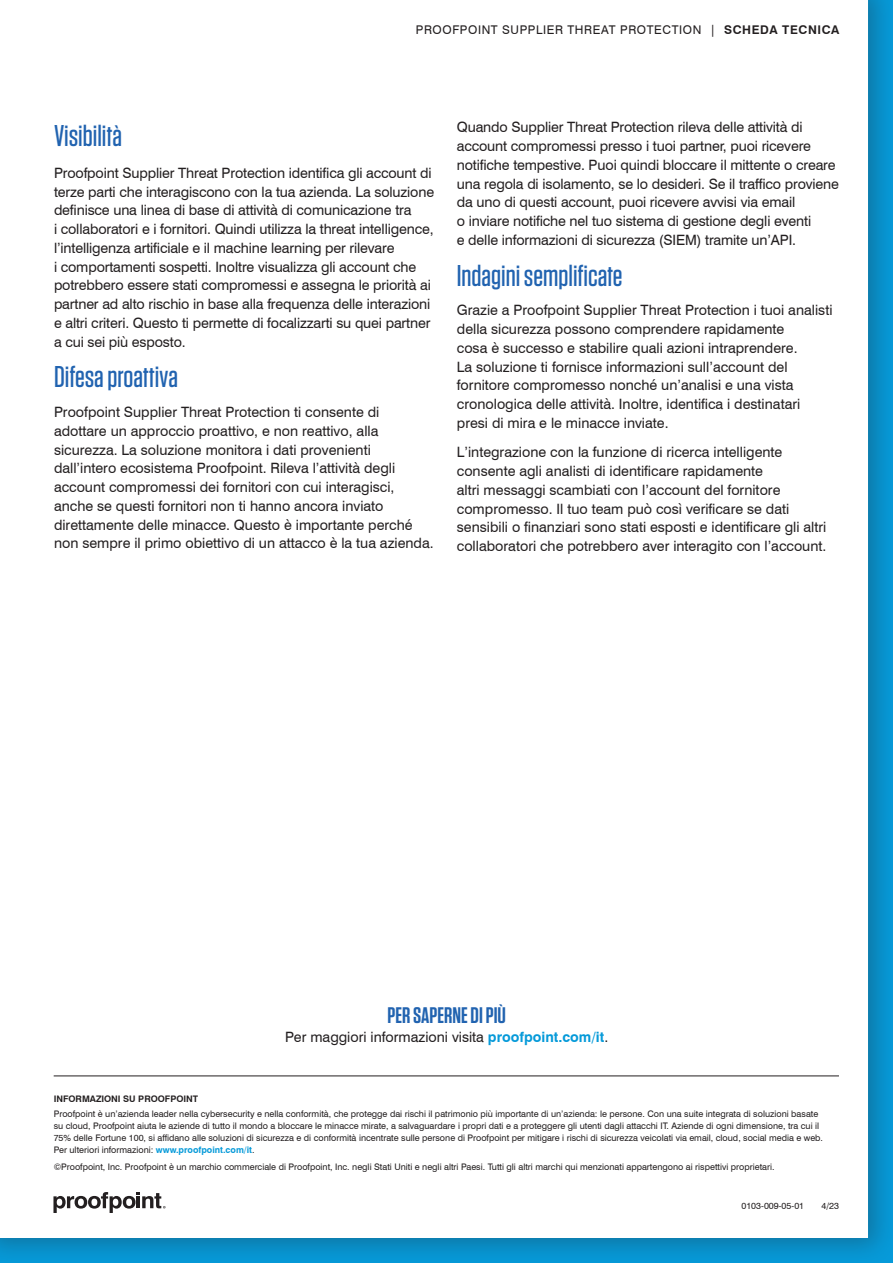
<style>
.page{position:relative;width:893px;height:1263px;background:#fff}
.page>*{position:absolute;margin:0;border:0;box-sizing:border-box;transform-origin:0 0}
.t1{font:500 30px "Tungsten";color:#2163b0}
.t2{font:600 22.5px "Tungsten";color:#2163b0}
.t3{font:14.25px/18.8px "Swiss 721 BT";color:#231f20}
.t4{font:12px "Swiss 721 BT";letter-spacing:.05em;color:#231f20}
.t5{font:9px/12px "Swiss 721 BT";color:#231f20}
.t6{font:700 9px "Swiss 721 BT";color:#231f20}
.s1{font-weight:700}
.s2{font-weight:700;color:#069ad9}
</style>
<div class="page">
<div style="left:0;top:0;width:893px;height:1263px;background:#231f20;opacity:.3"></div>
<div style="left:0;top:0;width:868px;height:1237px;background:#fff"></div>
<svg style="left:53px;top:1192px;width:113px;height:21px"></svg>
<hr style="left:54px;top:1076px;width:785px;height:1px;background:#231f20">
<p class="t4" style="left:416px;top:22px;width:425px">PROOFPOINT SUPPLIER THREAT PROTECTION | <span class="s1">SCHEDA TECNICA</span></p>
<h1 class="t1" style="left:54px;top:120px;width:69px">Visibilità</h1>
<p class="t3" style="left:54px;top:163px;width:382px">Proofpoint Supplier Threat Protection identifica gli account di terze parti che interagiscono con la tua azienda. La soluzione definisce una linea di base di attività di comunicazione tra<br>i collaboratori e i fornitori. Quindi utilizza la threat intelligence, l’intelligenza artificiale e il machine learning per rilevare<br>i comportamenti sospetti. Inoltre visualizza gli account che potrebbero essere stati compromessi e assegna le priorità ai partner ad alto rischio in base alla frequenza delle interazioni e altri criteri. Questo ti permette di focalizzarti su quei partner a cui sei più esposto.</p>
<h1 class="t1" style="left:54px;top:361px;width:126px">Difesa proattiva</h1>
<p class="t3" style="left:54px;top:402px;width:381px">Proofpoint Supplier Threat Protection ti consente di adottare un approccio proattivo, e non reattivo, alla sicurezza. La soluzione monitora i dati provenienti dall’intero ecosistema Proofpoint. Rileva l’attività degli account compromessi dei fornitori con cui interagisci, anche se questi fornitori non ti hanno ancora inviato direttamente delle minacce. Questo è importante perché non sempre il primo obiettivo di un attacco è la tua azienda.</p>
<p class="t3" style="left:457px;top:118px;width:384px">Quando Supplier Threat Protection rileva delle attività di account compromessi presso i tuoi partner, puoi ricevere notifiche tempestive. Puoi quindi bloccare il mittente o creare una regola di isolamento, se lo desideri. Se il traffico proviene da uno di questi account, puoi ricevere avvisi via email<br>o inviare notifiche nel tuo sistema di gestione degli eventi<br>e delle informazioni di sicurezza (SIEM) tramite un’API.</p>
<h1 class="t1" style="left:457px;top:260px;width:167px">Indagini semplificate</h1>
<p class="t3" style="left:457px;top:301px;width:377px">Grazie a Proofpoint Supplier Threat Protection i tuoi analisti della sicurezza possono comprendere rapidamente<br>cosa è successo e stabilire quali azioni intraprendere.<br>La soluzione ti fornisce informazioni sull’account del fornitore compromesso nonché un’analisi e una vista cronologica delle attività. Inoltre, identifica i destinatari presi di mira e le minacce inviate.</p>
<p class="t3" style="left:457px;top:443px;width:371px">L’integrazione con la funzione di ricerca intelligente consente agli analisti di identificare rapidamente<br>altri messaggi scambiati con l’account del fornitore compromesso. Il tuo team può così verificare se dati sensibili o finanziari sono stati esposti e identificare gli altri collaboratori che potrebbero aver interagito con l’account.</p>
<h2 class="t2" style="left:387px;top:1004px;width:120px">PER SAPERNE DI PIÙ</h2>
<p class="t3" style="left:285px;top:1027px;width:324px">Per maggiori informazioni visita <span class="s2">proofpoint.com/it</span>.</p>
<p class="t6" style="left:54px;top:1093px;width:146px">INFORMAZIONI SU PROOFPOINT</p>
<p class="t5" style="left:54px;top:1107px;width:771px">Proofpoint è un’azienda leader nella cybersecurity e nella conformità, che protegge dai rischi il patrimonio più importante di un’azienda: le persone. Con una suite integrata di soluzioni basate su cloud, Proofpoint aiuta le aziende di tutto il mondo a bloccare le minacce mirate, a salvaguardare i propri dati e a proteggere gli utenti dagli attacchi IT. Aziende di ogni dimensione, tra cui il 75% delle Fortune 100, si affidano alle soluzioni di sicurezza e di conformità incentrate sulle persone di Proofpoint per mitigare i rischi di sicurezza veicolati via email, cloud, social media e web.<br>Per ulteriori informazioni: <span class="s2">www.proofpoint.com/it</span>.</p>
<p class="t5" style="left:54px;top:1161px;width:722px">©Proofpoint, Inc. Proofpoint è un marchio commerciale di Proofpoint, Inc. negli Stati Uniti e negli altri Paesi. Tutti gli altri marchi qui menzionati appartengono ai rispettivi proprietari.</p>
<p class="t5" style="left:741px;top:1199px;width:64px">0103-009-05-01</p>
<p class="t5" style="left:821px;top:1199px;width:19px">4/23</p>
</div>
